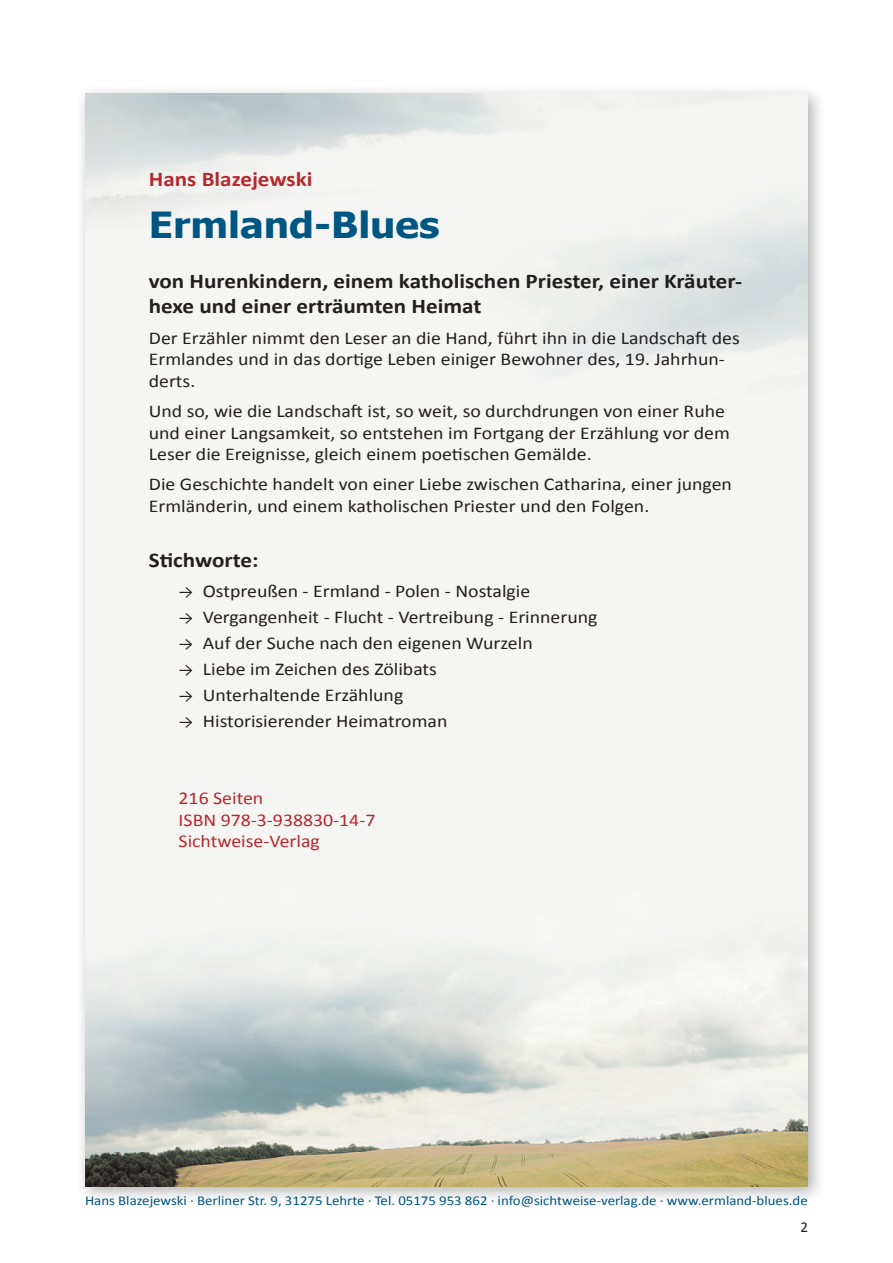
<style>
.page{position:relative;width:893px;height:1263px;background:#fff}
.page>*{position:absolute;margin:0;border:0;box-sizing:border-box;transform-origin:0 0}
.t1{font:700 36px "Tahoma";color:#005682;scale:1.1 1}
.t2{font:700 21px/25.2px "Calibri";color:#231f20;scale:1.1 1}
.t3{font:700 21px "Calibri";color:#b7282e;scale:1.1 1}
.t4{font:18px/21.6px "Calibri";color:#231f20;scale:1.1 1}
.t5{font:18px/21.6px "Calibri";color:#b7282e;scale:1.1 1}
.t6{font:15px "Calibri";color:#231f20}
.t7{font:13.5px "Calibri";color:#005682;scale:1.1 1}
.s1{font-size:15px}
</style>
<div class="page">
<div style="left:75px;top:83px;width:751px;height:1122px;background:#231f20;opacity:.35"></div>
<img style="left:85px;top:94px;width:723px;height:1092px">
<p class="t3" style="left:149px;top:165px;width:150px">Hans Blazejewski</p>
<h1 class="t1" style="left:149px;top:202px;width:266px">Ermland-Blues</h1>
<p class="t2" style="left:149px;top:269px;width:541px">von Hurenkindern, einem katholischen Priester, einer Kräuter&shy;hexe und einer erträumten Heimat</p>
<p class="t4" style="left:149px;top:326px;width:539px">Der Erzähler nimmt den Leser an die Hand, führt ihn in die Landschaft des<br>Ermlandes und in das dortige Leben einiger Bewohner des, 19. Jahrhun&shy;derts.</p>
<p class="t4" style="left:149px;top:399px;width:530px">Und so, wie die Landschaft ist, so weit, so durchdrungen von einer Ruhe und einer Langsamkeit, so entstehen im Fortgang der Erzählung vor dem<br>Leser die Ereignisse, gleich einem poetischen Gemälde.</p>
<p class="t4" style="left:149px;top:473px;width:532px">Die Geschichte handelt von einer Liebe zwischen Catharina, einer jungen<br>Ermländerin, und einem katholischen Priester und den Folgen.</p>
<p class="t2" style="left:149px;top:547px;width:101px">Stichworte:</p>
<p class="t4" style="left:179px;top:580px;width:321px"><span class="s1">→</span> Ostpreußen - Ermland - Polen - Nostalgie</p>
<p class="t4" style="left:179px;top:605px;width:382px"><span class="s1">→</span> Vergangenheit - Flucht - Vertreibung - Erinnerung</p>
<p class="t4" style="left:179px;top:631px;width:323px"><span class="s1">→</span> Auf der Suche nach den eigenen Wurzeln</p>
<p class="t4" style="left:179px;top:657px;width:236px"><span class="s1">→</span> Liebe im Zeichen des Zölibats</p>
<p class="t4" style="left:179px;top:683px;width:206px"><span class="s1">→</span> Unterhaltende Erzählung</p>
<p class="t4" style="left:179px;top:709px;width:246px"><span class="s1">→</span> Historisierender Heimatroman</p>
<p class="t5" style="left:179px;top:786px;width:180px">216 Seiten<br>ISBN 978-3-938830-14-7<br>Sichtweise-Verlag</p>
<p class="t7" style="left:85px;top:1192px;width:658px">Hans Blazejewski · Berliner Str. 9, 31275 Lehrte · Tel. 05175 953 862 · info@sichtweise-verlag.de · www.ermland-blues.de</p>
<p class="t6" style="left:800px;top:1217px;width:9px">2</p>
</div>
